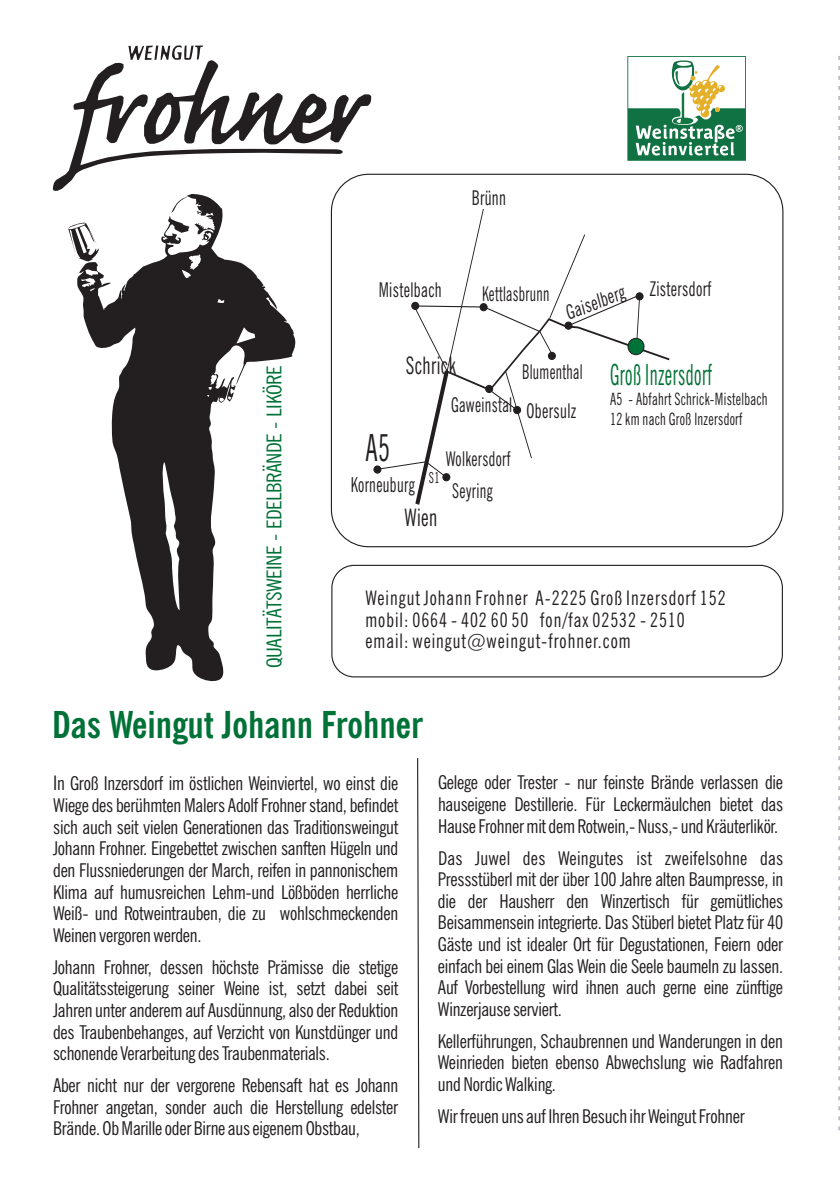
<style>
.page{position:relative;width:840px;height:1191px;background:#fff}
.page>*{position:absolute;margin:0;border:0;box-sizing:border-box;transform-origin:0 0}
.t1{font:condensed 37.4px "News Gothic BT";color:#231f20;scale:.74 1}
.t2{font:700 condensed 37px "News Gothic BT";color:#007237}
.t3{font:condensed 29px "News Gothic BT";letter-spacing:.02em;color:#007237;scale:.67 1}
.t4{font:condensed 24px "News Gothic BT";letter-spacing:.02em;color:#231f20;scale:.82 1}
.t5{font:condensed 20.6px "News Gothic BT";letter-spacing:.02em;color:#231f20;scale:.79 1}
.t6{font:condensed 20.4px "News Gothic BT";letter-spacing:-.02em;color:#007237;scale:1.09 1}
.t7{font:condensed 20.2px "News Gothic BT";letter-spacing:.02em;color:#231f20;scale:.82 1}
.t8{font:condensed 20.2px "News Gothic BT";letter-spacing:.02em;color:#231f20;scale:.79 1}
.t9{font:condensed 20.2px "News Gothic BT";letter-spacing:.02em;color:#231f20;scale:.76 1}
.t10{font:condensed 20px/21.6px "News Gothic BT";letter-spacing:.055em;color:#231f20;scale:.93 1}
.t11{font:condensed 19.8px "News Gothic BT";color:#231f20;scale:.86 1}
.t12{font:condensed 19px/21.6px "News Gothic BT";letter-spacing:-.015em;color:#231f20;text-align:justify}
.t13{font:condensed 17px/20.4px "News Gothic BT";letter-spacing:.02em;color:#231f20;scale:.82 1}
.t14{font:condensed 15.2px "News Gothic BT";color:#231f20;scale:.79 1}
.s1{font-size:20px}
</style>
<div class="page">
<svg style="left:838px;top:56px;width:1px;height:1075px"></svg>
<svg style="left:53px;top:45px;width:318px;height:146px"></svg>
<svg style="left:378px;top:209px;width:292px;height:296px"></svg>
<div style="left:564px;top:322px;width:8px;height:7px;background:#231f20;border:1px solid #231f20;border-radius:50%"></div>
<div style="left:513px;top:406px;width:7px;height:8px;background:#231f20;border:1px solid #231f20;border-radius:50%"></div>
<div style="left:411px;top:302px;width:7px;height:8px;background:#231f20;border:1px solid #231f20;border-radius:50%"></div>
<div style="left:479px;top:303px;width:8px;height:8px;background:#231f20;border:1px solid #231f20;border-radius:50%"></div>
<div style="left:627px;top:338px;width:17px;height:17px;background:#007237;border:1px solid #231f20;border-radius:50%"></div>
<div style="left:373px;top:466px;width:8px;height:7px;background:#231f20;border:1px solid #231f20;border-radius:50%"></div>
<div style="left:442px;top:473px;width:8px;height:8px;background:#231f20;border:1px solid #231f20;border-radius:50%"></div>
<div style="left:548px;top:352px;width:7px;height:8px;background:#231f20;border:1px solid #231f20;border-radius:50%"></div>
<div style="left:635px;top:292px;width:8px;height:8px;background:#231f20;border:1px solid #231f20;border-radius:50%"></div>
<div style="left:331px;top:565px;width:451px;height:112px;border:1px solid #231f20;border-radius:22px"></div>
<svg style="left:417px;top:758px;width:2px;height:391px"></svg>
<svg style="left:68px;top:224px;width:8px;height:31px"></svg>
<svg style="left:76px;top:194px;width:220px;height:488px"></svg>
<svg style="left:213px;top:397px;width:4px;height:5px"></svg>
<svg style="left:627px;top:56px;width:118px;height:105px"></svg>
<p class="t6" style="left:266px;top:668px;width:279px;rotate:-90deg">QUALITÄTSWEINE - EDELBRÄNDE - LIKÖRE</p>
<p class="t7" style="left:471px;top:190px;width:43px">Brünn</p>
<p class="t7" style="left:378px;top:282px;width:78px">Mistelbach</p>
<p class="t4" style="left:405px;top:356px;width:63px">Schrick</p>
<p class="t9" style="left:482px;top:285px;width:90px">Kettlasbrunn</p>
<p class="t11" style="left:563px;top:306px;width:73px;rotate:-21deg">Gaiselberg</p>
<p class="t7" style="left:649px;top:281px;width:77px">Zistersdorf</p>
<p class="t9" style="left:522px;top:363px;width:81px">Blumenthal</p>
<h3 class="t3" style="left:609px;top:363px;width:154px">Groß Inzersdorf</h3>
<h1 class="t1" style="left:365px;top:432px;width:35px">A5</h1>
<p class="t5" style="left:350px;top:476px;width:82px">Korneuburg</p>
<p class="t8" style="left:451px;top:396px;width:79px">Gaweinstal</p>
<p class="t8" style="left:445px;top:451px;width:83px">Wolkersdorf</p>
<p class="t14" style="left:429px;top:471px;width:15px">S1</p>
<p class="t8" style="left:452px;top:482px;width:53px">Seyring</p>
<p class="t4" style="left:404px;top:508px;width:42px">Wien</p>
<p class="t7" style="left:526px;top:402px;width:62px">Obersulz</p>
<p class="t13" style="left:609px;top:390px;width:193px">A5 - Abfahrt Schrick-Mistelbach<br>12 km nach Groß Inzersdorf</p>
<p class="t10" style="left:365px;top:589px;width:388px">Weingut Johann Frohner A-2225 Groß Inzersdorf 152 mobil: 0664 - 402 60 50 fon/fax 02532 - 2510 email: weingut@weingut-frohner.com</p>
<h2 class="t2" style="left:52px;top:710px;width:372px">Das Weingut Johann Frohner</h2>
<p class="t12" style="left:53px;top:774px;width:346px"><span class="s1">I</span>n Groß Inzersdorf im östlichen Weinviertel, wo einst die Wiege des berühmten Malers Adolf Frohner stand, befindet sich auch seit vielen Generationen das Traditionsweingut Johann Frohner. Eingebettet zwischen sanften Hügeln und den Flussniederungen der March, reifen in pannonischem Klima auf humusreichen Lehm-und Lößböden herrliche Weiß- und Rotweintrauben, die zu wohlschmeckenden Weinen vergoren werden.</p>
<p class="t12" style="left:53px;top:958px;width:346px">Johann Frohner, dessen höchste Prämisse die stetige Qualitätssteigerung seiner Weine ist, setzt dabei seit Jahren unter anderem auf Ausdünnung, also der Reduktion des Traubenbehanges, auf Verzicht von Kunstdünger und schonende Verarbeitung des Traubenmaterials.</p>
<p class="t12" style="left:53px;top:1076px;width:346px">Aber nicht nur der vergorene Rebensaft hat es Johann Frohner angetan, sonder auch die Herstellung edelster Brände. Ob Marille oder Birne aus eigenem Obstbau,</p>
<p class="t12" style="left:438px;top:773px;width:346px">Gelege oder Trester - nur feinste Brände verlassen die hauseigene Destillerie. Für Leckermäulchen bietet das Hause Frohner mit dem Rotwein,- Nuss,- und Kräuterlikör.</p>
<p class="t12" style="left:437px;top:848px;width:346px">Das Juwel des Weingutes ist zweifelsohne das Pressstüberl mit der über 100 Jahre alten Baumpresse, in die der Hausherr den Winzertisch für gemütliches Beisammensein integrierte. Das Stüberl bietet Platz für 40<br>Gäste und ist idealer Ort für Degustationen, Feiern oder einfach bei einem Glas Wein die Seele baumeln zu lassen.<br>Auf Vorbestellung wird ihnen auch gerne eine zünftige Winzerjause serviert.</p>
<p class="t12" style="left:437px;top:1032px;width:346px">Kellerführungen, Schaubrennen und Wanderungen in den Weinrieden bieten ebenso Abwechslung wie Radfahren und Nordic Walking.</p>
<p class="t12" style="left:437px;top:1107px;width:308px">Wir freuen uns auf Ihren Besuch ihr Weingut Frohner</p>
</div>
